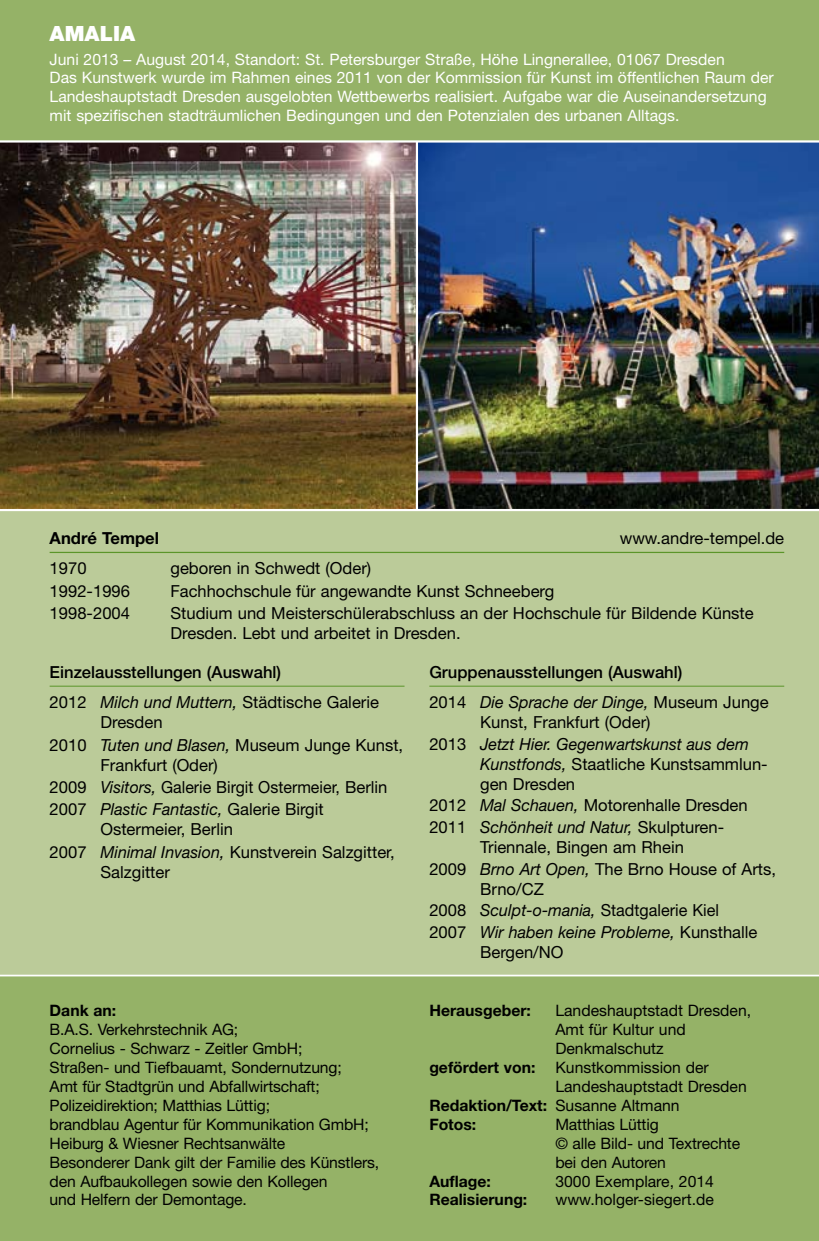
<style>
.page{position:relative;width:819px;height:1241px;background:#fff}
.page>*{position:absolute;margin:0;border:0;box-sizing:border-box;transform-origin:0 0}
.t1{font:900 21px "Helvetica Neue";color:#fff}
.t2{font:16.62px/22.4px "Helvetica Neue";color:#000}
.t3{font:500 16.62px/29.9px "Helvetica Neue";color:#000}
.t4{font:italic 16.62px/21.7px "Helvetica Neue";color:#000}
.t5{font:700 16.62px "Helvetica Neue";color:#000}
.t6{font:15.75px/18.9px "Helvetica Neue";letter-spacing:-.01em;color:#000}
.t7{font:15.75px/18.9px "Helvetica Neue";color:#fff}
.t8{font:700 15.75px "Helvetica Neue";color:#000}
.s1{font-weight:400}
.s2{font-weight:400;font-style:italic}
.s3{font-style:italic}
.s4{font-style:normal}
</style>
<div class="page">
<div style="left:0;top:496px;width:819px;height:513px;background:#bbcb99"></div>
<div style="left:0;top:0;width:819px;height:151px;background:#95b267"></div>
<div style="left:0;top:976px;width:819px;height:264px;background:#95b267"></div>
<hr style="left:50px;top:551px;width:734px;height:2px;background:#5b9529">
<img style="left:0;top:142px;width:819px;height:367px">
<hr style="left:0;top:140px;width:819px;height:2px;background:#fff">
<hr style="left:0;top:509px;width:819px;height:2px;background:#fff">
<hr style="left:416px;top:141px;width:2px;height:369px;background:#fff">
<hr style="left:50px;top:685px;width:354px;height:1px;background:#5b9529">
<hr style="left:429px;top:685px;width:355px;height:1px;background:#5b9529">
<hr style="left:0;top:974px;width:819px;height:2px;background:#fff">
<p class="t1" style="left:50px;top:21px;width:87px">AMALIA</p>
<p class="t7" style="left:50px;top:49px;width:725px">Juni 2013 – August 2014, Standort: St. Petersburger Straße, Höhe Lingnerallee, 01067 Dresden<br>Das Kunstwerk wurde im Rahmen eines 2011 von der Kommission für Kunst im öffentlichen Raum der Landeshauptstadt Dresden ausgelobten Wettbewerbs realisiert. Aufgabe war die Auseinandersetzung mit spezifischen stadträumlichen Bedingungen und den Potenzialen des urbanen Alltags.</p>
<p class="t5" style="left:50px;top:528px;width:111px">André Tempel</p>
<p class="t2" style="left:619px;top:527px;width:166px">www.andre-tempel.de</p>
<p class="t2" style="left:50px;top:557px;width:38px">1970</p>
<p class="t2" style="left:170px;top:557px;width:202px">geboren in Schwedt (Oder)</p>
<p class="t2" style="left:50px;top:579px;width:82px">1992-1996</p>
<p class="t2" style="left:170px;top:579px;width:385px">Fachhochschule für angewandte Kunst Schneeberg</p>
<p class="t2" style="left:50px;top:601px;width:82px">1998-2004</p>
<p class="t2" style="left:170px;top:603px;width:584px;line-height:19.9px">Studium und Meisterschülerabschluss an der Hochschule für Bildende Künste<br>Dresden. Lebt und arbeitet in Dresden.</p>
<p class="t3" style="left:50px;top:657px;width:331px">Einzelausstellungen (Auswahl)<br><span class="s1">2012</span> <span class="s2">Milch und Muttern,</span> <span class="s1">Städtische Galerie</span></p>
<p class="t2" style="left:50px;top:710px;width:355px;text-indent:51px">Dresden<br>2010 <span class="s3">Tuten und Blasen,</span> Museum Junge Kunst,</p>
<p class="t2" style="left:50px;top:753px;width:339px;text-indent:51px">Frankfurt (Oder)<br>2009 <span class="s3">Visitors,</span> Galerie Birgit Ostermeier, Berlin<br>2007 <span class="s3">Plastic Fantastic,</span> Galerie Birgit</p>
<p class="t2" style="left:50px;top:817px;width:347px;text-indent:51px">Ostermeier, Berlin<br>2007 <span class="s3">Minimal Invasion,</span> Kunstverein Salzgitter,</p>
<p class="t2" style="left:100px;top:860px;width:71px">Salzgitter</p>
<p class="t8" style="left:50px;top:1000px;width:68px">Dank an:</p>
<p class="t6" style="left:50px;top:1019px;width:331px">B.A.S. Verkehrstechnik AG;<br>Cornelius - Schwarz - Zeitler GmbH;<br>Straßen- und Tiefbauamt, Sondernutzung;<br>Amt für Stadtgrün und Abfallwirtschaft; Polizeidirektion; Matthias Lüttig;<br>brandblau Agentur für Kommunikation GmbH; Heiburg &amp; Wiesner Rechtsanwälte<br>Besonderer Dank gilt der Familie des Künstlers, den Aufbaukollegen sowie den Kollegen<br>und Helfern der Demontage.</p>
<p class="t3" style="left:429px;top:657px;width:341px">Gruppenausstellungen (Auswahl)<br><span class="s1">2014</span> <span class="s2">Die Sprache der Dinge,</span> <span class="s1">Museum Junge</span></p>
<p class="t4" style="left:429px;top:711px;width:321px;text-indent:51px"><span class="s4">Kunst, Frankfurt (Oder)<br>2013</span> Jetzt Hier. Gegenwartskunst aus dem</p>
<p class="t2" style="left:480px;top:753px;width:289px;line-height:19.9px"><span class="s3">Kunstfonds,</span> Staatliche Kunstsammlun&shy;gen Dresden</p>
<p class="t2" style="left:429px;top:794px;width:320px;line-height:21.7px">2012 <span class="s3">Mal Schauen,</span> Motorenhalle Dresden<br>2011 <span class="s3">Schönheit und Natur,</span> Skulpturen-</p>
<p class="t2" style="left:429px;top:836px;width:348px;line-height:21.7px;text-indent:51px">Triennale, Bingen am Rhein<br>2009 <span class="s3">Brno Art Open,</span> The Brno House of Arts,</p>
<p class="t2" style="left:429px;top:877px;width:330px;line-height:21.7px;text-indent:51px">Brno/CZ<br>2008 <span class="s3">Sculpt-o-mania,</span> Stadtgalerie Kiel<br>2007 <span class="s3">Wir haben keine Probleme,</span> Kunsthalle</p>
<p class="t2" style="left:480px;top:940px;width:85px">Bergen/NO</p>
<p class="t8" style="left:429px;top:1000px;width:103px">Herausgeber:</p>
<p class="t6" style="left:555px;top:1000px;width:197px">Landeshauptstadt Dresden,<br>Amt für Kultur und<br>Denkmalschutz</p>
<p class="t8" style="left:429px;top:1057px;width:108px">gefördert von:</p>
<p class="t6" style="left:555px;top:1057px;width:155px">Kunstkommission der</p>
<p class="t6" style="left:555px;top:1076px;width:193px">Landeshauptstadt Dresden</p>
<p class="t8" style="left:429px;top:1095px;width:252px">Redaktion/Text: <span class="s1">Susanne Altmann</span></p>
<p class="t8" style="left:429px;top:1114px;width:48px">Fotos:</p>
<p class="t6" style="left:555px;top:1114px;width:186px">Matthias Lüttig<br>© alle Bild- und Textrechte bei den Autoren</p>
<p class="t8" style="left:429px;top:1170px;width:63px">Auflage:</p>
<p class="t6" style="left:555px;top:1171px;width:160px">3000 Exemplare, 2014</p>
<p class="t8" style="left:429px;top:1189px;width:99px">Realisierung:</p>
<p class="t6" style="left:555px;top:1189px;width:160px">www.holger-siegert.de</p>
</div>
